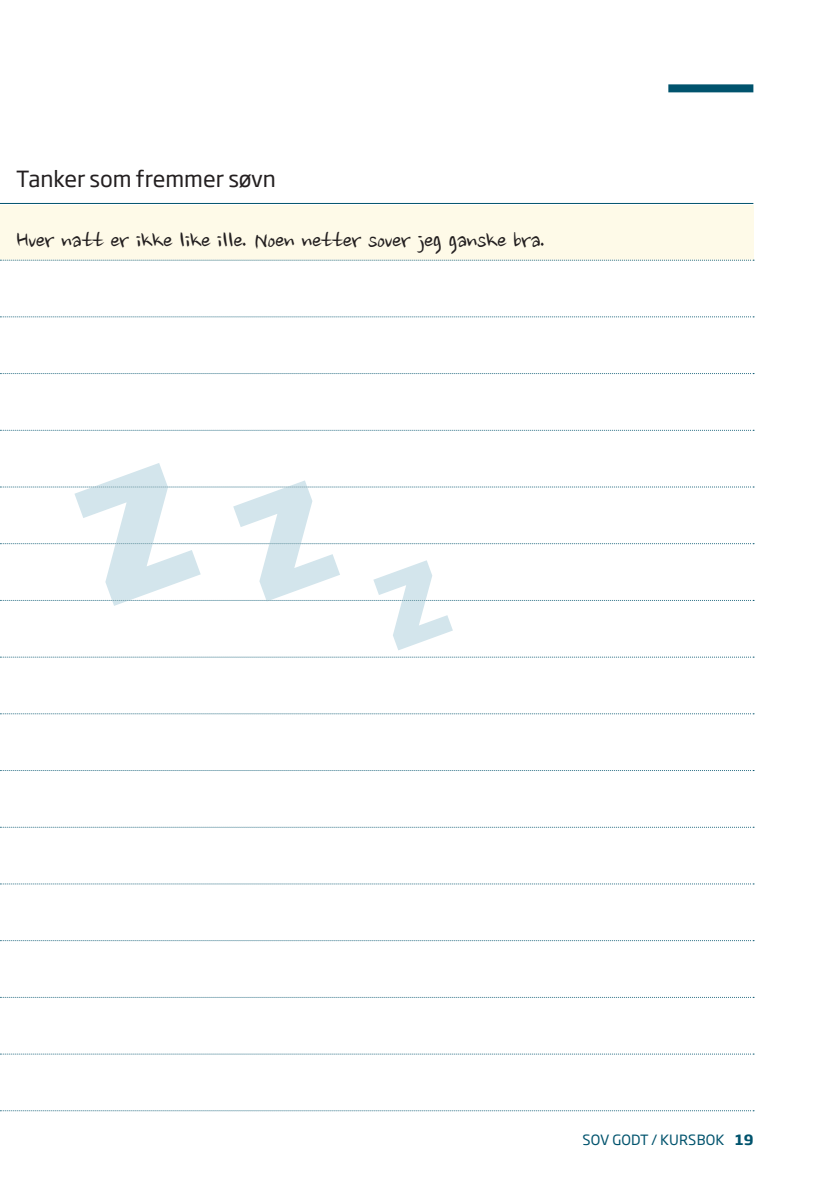
<style>
.page{position:relative;width:839px;height:1191px;background:#fff}
.page>*{position:absolute;margin:0;border:0;box-sizing:border-box;transform-origin:0 0}
.t1{font:28px "Nanum Brush";letter-spacing:-.02em;color:#231f20}
.t2{font:22px "Soho Gothic Std";color:#231f20}
.t3{font:14px "Soho Gothic Std";letter-spacing:.015em;color:#00536d}
.s1{font-weight:700}
</style>
<div class="page">
<div style="left:668px;top:84px;width:85px;height:8px;background:#00536d"></div>
<div style="left:0;top:205px;width:753px;height:55px;background:#fefae8"></div>
<svg style="left:0;top:260px;width:754px;height:1px"></svg>
<svg style="left:0;top:373px;width:754px;height:1px"></svg>
<svg style="left:0;top:430px;width:754px;height:1px"></svg>
<svg style="left:0;top:463px;width:754px;height:187px"></svg>
<svg style="left:0;top:657px;width:754px;height:1px"></svg>
<svg style="left:0;top:713px;width:754px;height:1px"></svg>
<svg style="left:0;top:770px;width:754px;height:1px"></svg>
<svg style="left:0;top:827px;width:754px;height:1px"></svg>
<svg style="left:0;top:883px;width:754px;height:1px"></svg>
<svg style="left:0;top:940px;width:754px;height:1px"></svg>
<svg style="left:0;top:997px;width:754px;height:1px"></svg>
<svg style="left:0;top:1053px;width:754px;height:1px"></svg>
<svg style="left:0;top:1110px;width:754px;height:1px"></svg>
<svg style="left:0;top:316px;width:754px;height:1px"></svg>
<hr style="left:0;top:203px;width:753px;height:1px;background:#00536d">
<p class="t2" style="left:16px;top:165px;width:261px">Tanker som fremmer søvn</p>
<p class="t1" style="left:16px;top:228px;width:531px">Hver natt er ikke like ille. Noen netter sover jeg ganske bra.</p>
<p class="t3" style="left:583px;top:1130px;width:172px">SOV GODT / KURSBOK <span class="s1">19</span></p>
</div>
